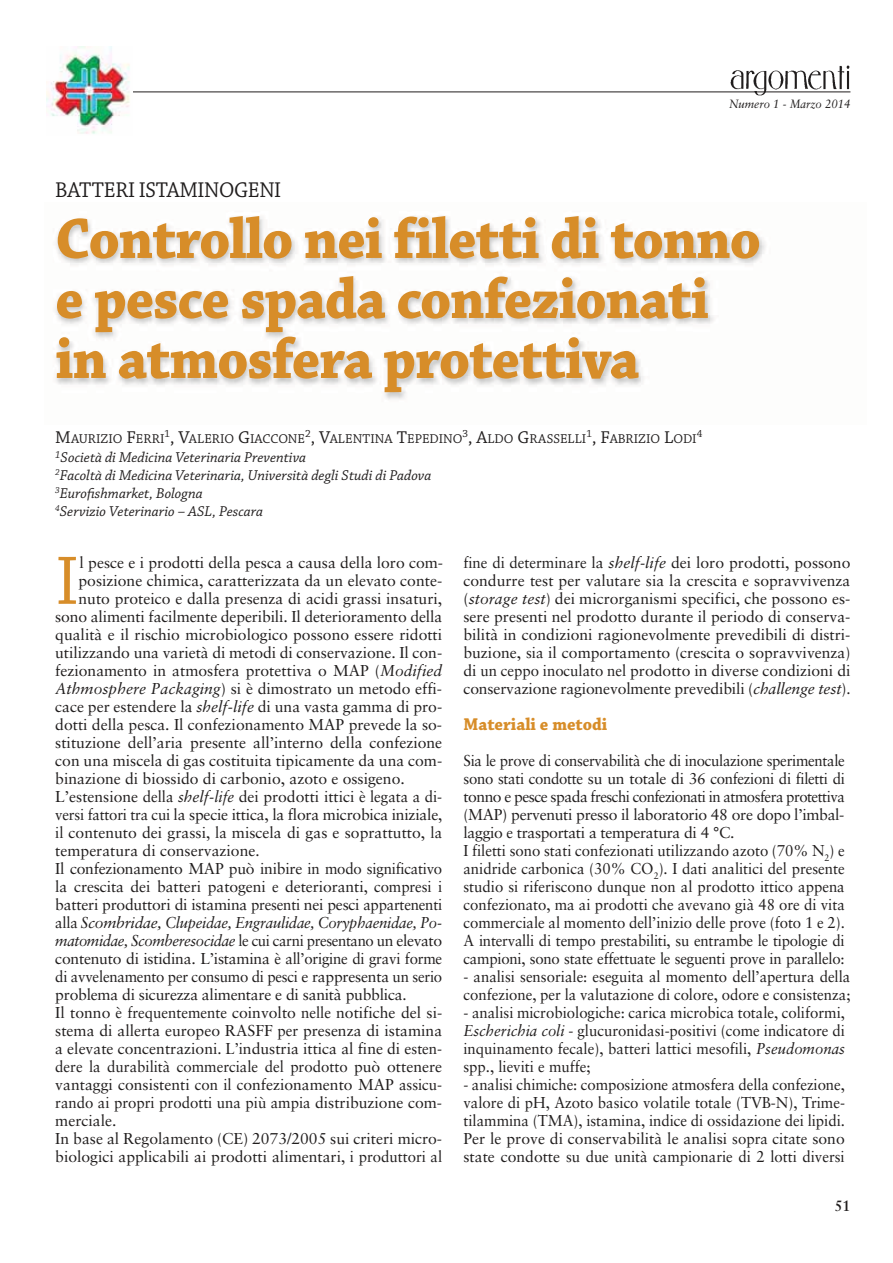
<style>
.page{position:relative;width:893px;height:1263px;background:#fff}
.page>*{position:absolute;margin:0;border:0;box-sizing:border-box;transform-origin:0 0}
.t1{font:72.3px "Chaparral Pro";color:#d78d29}
.t2{font:700 60px/60px "Chaparral Pro";letter-spacing:-.02em;color:#d78d29;scale:.95 1}
.t3{font:22.5px "Chaparral Pro";letter-spacing:-.02em;color:#201d1d;scale:.95 1}
.t4{font:700 18px "Chaparral Pro";color:#d78d29;scale:.95 1}
.t5{font:15.75px/18px "Sabon";color:#201d1d;text-align:justify;scale:.95 1}
.t6{font:15.75px "Sabon";color:#201d1d}
.t7{font:italic 15.75px "Sabon";letter-spacing:-.015em;color:#201d1d;scale:.95 1}
.t8{font:15.75px "Sabon";letter-spacing:-.025em;color:#201d1d;scale:.95 1}
.t9{font:italic 15px/18px "Chaparral Pro";color:#201d1d}
.t10{font:700 15px "Sabon";color:#201d1d;scale:.95 1}
.t11{font:13.5px "Chaparral Pro";color:#201d1d}
.t12{font:italic 12px "Sabon";color:#201d1d;scale:.95 1}
.s1{font-size:18px}
.s2{font-style:italic}
.s3{font-style:normal}
</style>
<div class="page">
<hr style="left:55px;top:91px;width:795px;height:1px;background:#201d1d">
<img style="left:730px;top:66px;width:119px;height:30px">
<img style="left:55px;top:216px;width:710px;height:184px">
<img style="left:47px;top:47px;width:86px;height:87px">
<h3 class="t3" style="left:55px;top:181px;width:239px">BATTERI ISTAMINOGENI</h3>
<p class="t12" style="left:729px;top:99px;width:129px">Numero 1 - Marzo 2014</p>
<h2 class="t2" style="left:55px;top:214px;width:744px">Controllo nei filetti di tonno e pesce spada confezionati in atmosfera protettiva</h2>
<p class="t11" style="left:55px;top:433px;width:649px"><span class="s1">M</span>AURIZIO <span class="s1">F</span>ERRI<sup>1</sup><span class="s1">, V</span>ALERIO <span class="s1">G</span>IACCONE<sup>2</sup><span class="s1">, V</span>ALENTINA <span class="s1">T</span>EPEDINO<sup>3</sup><span class="s1">, A</span>LDO <span class="s1">G</span>RASSELLI<sup>1</sup><span class="s1">, F</span>ABRIZIO <span class="s1">L</span>ODI<sup>4</sup></p>
<p class="t9" style="left:55px;top:450px;width:378px"><sup>1</sup>Società di Medicina Veterinaria Preventiva<br><sup>2</sup>Facoltà di Medicina Veterinaria, Università degli Studi di Padova <sup>3</sup>Eurofishmarket, Bologna<br><sup>4</sup>Servizio Veterinario – ASL, Pescara</p>
<h1 class="t1" style="left:55px;top:552px;width:25px">I</h1>
<p class="t6" style="left:80px;top:556px;width:365px">l pesce e i prodotti della pesca a causa della loro com-</p>
<p class="t6" style="left:79px;top:574px;width:365px">posizione chimica, caratterizzata da un elevato conte-</p>
<p class="t6" style="left:79px;top:592px;width:365px">nuto proteico e dalla presenza di acidi grassi insaturi,</p>
<p class="t6" style="left:55px;top:610px;width:388px">sono alimenti facilmente deperibili. Il deterioramento della</p>
<p class="t6" style="left:55px;top:628px;width:388px">qualità e il rischio microbiologico possono essere ridotti</p>
<p class="t6" style="left:55px;top:646px;width:388px">utilizzando una varietà di metodi di conservazione. Il con-</p>
<p class="t6" style="left:55px;top:664px;width:388px">fezionamento in atmosfera protettiva o MAP (<span class="s2">Modified</span></p>
<p class="t6" style="left:55px;top:682px;width:388px"><span class="s2">Athmosphere Packaging</span>) si è dimostrato un metodo effi-</p>
<p class="t6" style="left:55px;top:700px;width:388px">cace per estendere la <span class="s2">shelf-life</span> di una vasta gamma di pro-</p>
<p class="t6" style="left:55px;top:718px;width:388px">dotti della pesca. Il confezionamento MAP prevede la so-</p>
<p class="t6" style="left:55px;top:736px;width:388px">stituzione dell’aria presente all’interno della confezione</p>
<p class="t6" style="left:55px;top:754px;width:388px">con una miscela di gas costituita tipicamente da una com-</p>
<p class="t6" style="left:55px;top:772px;width:351px">binazione di biossido di carbonio, azoto e ossigeno.</p>
<p class="t6" style="left:55px;top:790px;width:388px">L’estensione della <span class="s2">shelf-life</span> dei prodotti ittici è legata a di-</p>
<p class="t5" style="left:55px;top:807px;width:409px">versi fattori tra cui la specie ittica, la flora microbica iniziale,</p>
<p class="t5" style="left:55px;top:825px;width:409px">il contenuto dei grassi, la miscela di gas e soprattutto, la</p>
<p class="t6" style="left:55px;top:844px;width:206px">temperatura di conservazione.</p>
<p class="t6" style="left:55px;top:862px;width:388px">Il confezionamento MAP può inibire in modo significativo</p>
<p class="t6" style="left:55px;top:880px;width:388px">la crescita dei batteri patogeni e deterioranti, compresi i</p>
<p class="t6" style="left:55px;top:898px;width:388px">batteri produttori di istamina presenti nei pesci appartenenti</p>
<p class="t7" style="left:55px;top:916px;width:409px"><span class="s3">alla</span> Scombridae, Clupeidae, Engraulidae, Coryphaenidae, Po-</p>
<p class="t8" style="left:55px;top:934px;width:409px"><span class="s2">matomidae, Scomberesocidae</span> le cui carni presentano un elevato</p>
<p class="t6" style="left:55px;top:952px;width:388px">contenuto di istidina. L’istamina è all’origine di gravi forme</p>
<p class="t5" style="left:55px;top:969px;width:409px">di avvelenamento per consumo di pesci e rappresenta un serio</p>
<p class="t6" style="left:55px;top:988px;width:353px">problema di sicurezza alimentare e di sanità pubblica.</p>
<p class="t6" style="left:55px;top:1006px;width:388px">Il tonno è frequentemente coinvolto nelle notifiche del si-</p>
<p class="t6" style="left:55px;top:1024px;width:388px">stema di allerta europeo RASFF per presenza di istamina</p>
<p class="t6" style="left:55px;top:1042px;width:388px">a elevate concentrazioni. L’industria ittica al fine di esten-</p>
<p class="t5" style="left:55px;top:1059px;width:409px">dere la durabilità commerciale del prodotto può ottenere</p>
<p class="t6" style="left:55px;top:1078px;width:388px">vantaggi consistenti con il confezionamento MAP assicu-</p>
<p class="t5" style="left:55px;top:1095px;width:409px">rando ai propri prodotti una più ampia distribuzione com-</p>
<p class="t6" style="left:55px;top:1114px;width:63px">merciale.</p>
<p class="t6" style="left:55px;top:1132px;width:388px">In base al Regolamento (CE) 2073/2005 sui criteri micro-</p>
<p class="t6" style="left:55px;top:1150px;width:388px">biologici applicabili ai prodotti alimentari, i produttori al</p>
<p class="t5" style="left:463px;top:555px;width:409px">fine di determinare la <span class="s2">shelf-life</span> dei loro prodotti, possono condurre test per valutare sia la crescita e sopravvivenza (<span class="s2">storage test</span>) dei microrganismi specifici, che possono es&shy;sere presenti nel prodotto durante il periodo di conserva&shy;bilità in condizioni ragionevolmente prevedibili di distri&shy;buzione, sia il comportamento (crescita o sopravvivenza) di un ceppo inoculato nel prodotto in diverse condizioni di conservazione ragionevolmente prevedibili (<span class="s2">challenge test</span>).</p>
<p class="t4" style="left:463px;top:717px;width:153px">Materiali e metodi</p>
<p class="t5" style="left:463px;top:753px;width:403px;text-align:left">Sia le prove di conservabilità che di inoculazione sperimentale sono stati condotte su un totale di 36 confezioni di filetti di tonno e pesce spada freschi confezionati in atmosfera protettiva (MAP) pervenuti presso il laboratorio 48 ore dopo l’imbal&shy;laggio e trasportati a temperatura di 4 °C.<br>I filetti sono stati confezionati utilizzando azoto (70% N<sub>2</sub>) e anidride carbonica (30% CO<sub>2</sub>). I dati analitici del presente studio si riferiscono dunque non al prodotto ittico appena confezionato, ma ai prodotti che avevano già 48 ore di vita commerciale al momento dell’inizio delle prove (foto 1 e 2).<br>A intervalli di tempo prestabiliti, su entrambe le tipologie di campioni, sono state effettuate le seguenti prove in parallelo:</p>
<p class="t5" style="left:463px;top:969px;width:409px">- analisi sensoriale: eseguita al momento dell’apertura della confezione, per la valutazione di colore, odore e consistenza;</p>
<p class="t5" style="left:463px;top:1005px;width:403px">- analisi microbiologiche: carica microbica totale, coliformi, <span class="s2">Escherichia coli</span> - glucuronidasi-positivi (come indicatore di inquinamento fecale), batteri lattici mesofili, <span class="s2">Pseudomonas </span>spp., lieviti e muffe;</p>
<p class="t5" style="left:463px;top:1077px;width:403px">- analisi chimiche: composizione atmosfera della confezione, valore di pH, Azoto basico volatile totale (TVB-N), Trime&shy;tilammina (TMA), istamina, indice di ossidazione dei lipidi.<br>Per le prove di conservabilità le analisi sopra citate sono state condotte su due unità campionarie di 2 lotti diversi</p>
<p class="t10" style="left:835px;top:1199px;width:18px">51</p>
</div>
